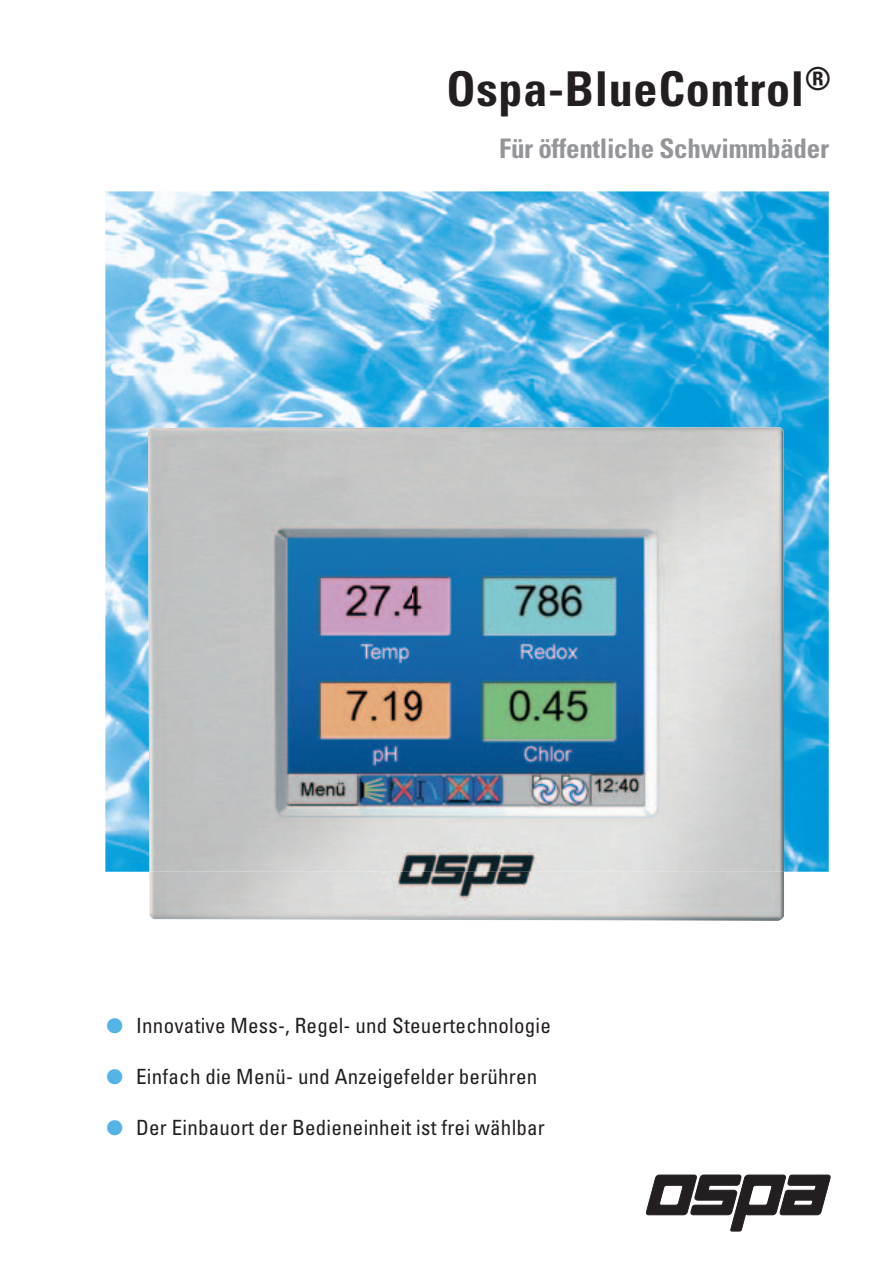
<style>
.page{position:relative;width:893px;height:1263px;background:#fff}
.page>*{position:absolute;margin:0;border:0;box-sizing:border-box;transform-origin:0 0}
.t1{font:700 condensed 48px "Univers";letter-spacing:.015em;color:#231f20}
.t2{font:700 condensed 27px "Univers";letter-spacing:-.01em;color:#939598}
.t3{font:condensed 21px "Univers";letter-spacing:.01em;color:#231f20}
.s1{color:#54b4e5}
</style>
<div class="page">
<svg style="left:646px;top:1175px;width:184px;height:56px"></svg>
<img style="left:105px;top:191px;width:723px;height:681px">
<img style="left:148px;top:427px;width:636px;height:494px">
<h1 class="t1" style="left:446px;top:72px;width:386px">Ospa-BlueControl<sup>®</sup></h1>
<p class="t2" style="left:499px;top:138px;width:331px">Für öffentliche Schwimmbäder</p>
<p class="t3" style="left:106px;top:1018px;width:446px"><span class="s1">●</span> Innovative Mess-, Regel- und Steuertechnologie</p>
<p class="t3" style="left:106px;top:1069px;width:432px"><span class="s1">●</span> Einfach die Menü- und Anzeigefelder berühren</p>
<p class="t3" style="left:106px;top:1120px;width:440px"><span class="s1">●</span> Der Einbauort der Bedieneinheit ist frei wählbar</p>
</div>
